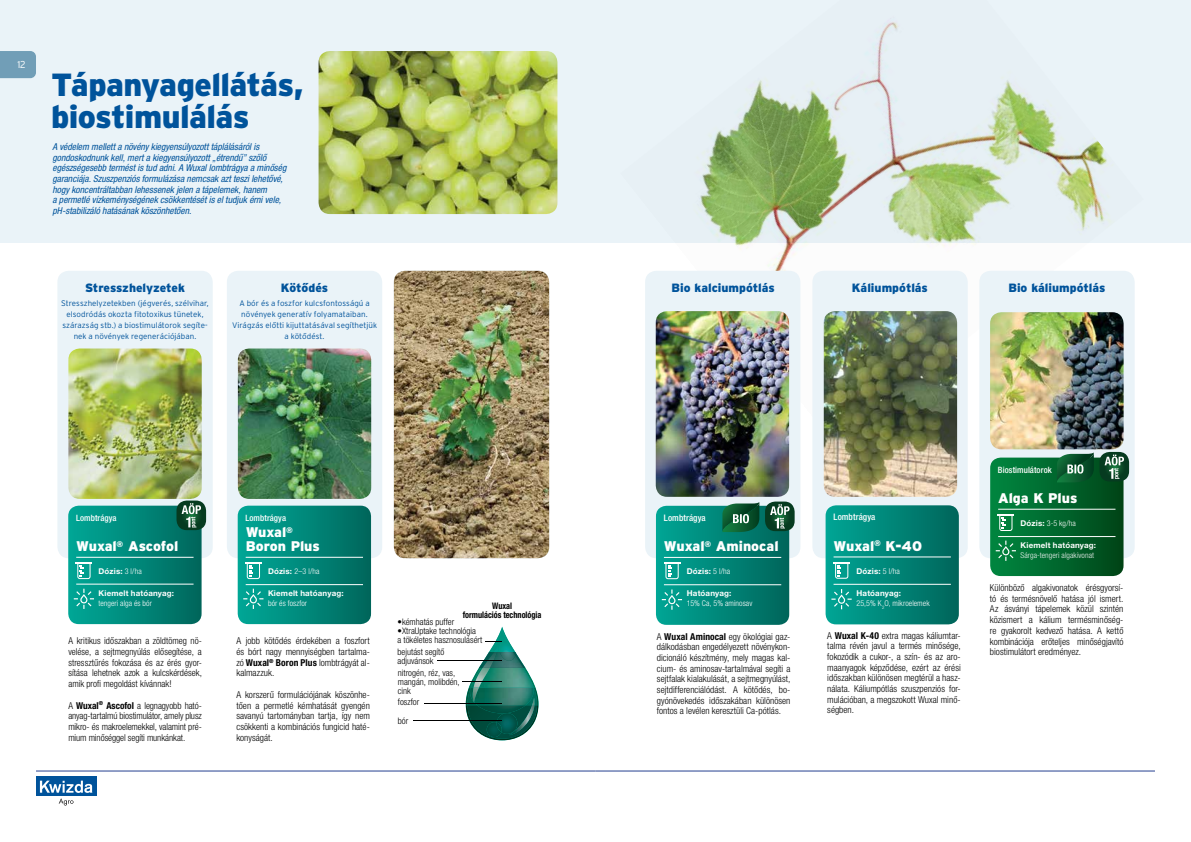
<style>
.page{position:relative;width:1191px;height:842px;background:#fff}
.page>*{position:absolute;margin:0;border:0;box-sizing:border-box;transform-origin:0 0}
.t1{font:900 32px/32px "Interstatehun";letter-spacing:-.02em;color:#00539b}
.t2{font:900 14px/14px "Interstatehun";color:#fff}
.t3{font:900 12px "Interstatehun";letter-spacing:-.005em;color:#00539b}
.t4{font:300 10px "Interstatehun";color:#fff;scale:.96 1}
.t5{font:300 condensed 9.5px/10.7px "Helvetica Neue LT Pro";color:#000;text-align:justify}
.t6{font:italic condensed 9.5px/10.7px "Helvetica Neue LT Pro";color:#00539b}
.t7{font:300 condensed 9px/9px "Helvetica Neue LT Pro";color:#000}
.t8{font:700 condensed 9px/9.5px "Helvetica Neue LT Pro";color:#000;text-align:center;scale:.91 1}
.t9{font:500 condensed 9px "Helvetica Neue LT";letter-spacing:.015em;color:#fff}
.t10{font:500 condensed 9px "Helvetica Neue LT Pro";letter-spacing:.015em;color:#fff}
.t11{font:500 condensed 8.7px "Helvetica Neue LT Pro";letter-spacing:.01em;color:#fff}
.t12{font:300 8px/11px "Interstatehun";color:#00539b;text-align:center}
.t13{font:300 condensed 8px/10px "Helvetica Neue LT Pro";letter-spacing:.005em;color:#fff}
.t14{font:700 8px "Helvetica Neue LT Pro";letter-spacing:.02em;color:#fff}
.t15{font:700 7.9px "Helvetica Neue LT Pro";letter-spacing:.02em;color:#fff}
.t16{font:300 condensed 7.9px "Helvetica Neue LT Pro";letter-spacing:.01em;color:#fff}
.t17{font:300 condensed 7.9px "Helvetica Neue LT Pro";letter-spacing:.005em;color:#f3f4f4}
.s1{font-weight:300;font-stretch:condensed}
.s2{font-weight:700}
.s3{font-weight:700;font-stretch:normal}
</style>
<div class="page">
<hr style="left:36px;top:771px;width:559px;height:1px;background:#25408f">
<hr style="left:595px;top:771px;width:560px;height:1px;background:#25408f">
<div style="left:36px;top:777px;width:60px;height:20px;background:#00539b"></div>
<svg style="left:40px;top:781px;width:52px;height:24px"></svg>
<div style="left:595px;top:0;width:596px;height:242px;background:#eaf3f8"></div>
<div style="left:0;top:0;width:595px;height:242px;background:#eaf3f8"></div>
<svg style="left:0;top:51px;width:36px;height:27px"></svg>
<img style="left:620px;top:18px;width:523px;height:426px">
<img style="left:394px;top:271px;width:155px;height:287px">
<hr style="left:437px;top:660px;width:65px;height:1px;background:#000">
<hr style="left:462px;top:681px;width:40px;height:1px;background:#000">
<hr style="left:424px;top:703px;width:78px;height:1px;background:#000">
<hr style="left:413px;top:720px;width:89px;height:1px;background:#000">
<svg style="left:466px;top:627px;width:72px;height:113px"></svg>
<div style="left:57px;top:271px;width:156px;height:287px;background:#eaf3f8;border-radius:11px"></div>
<img style="left:68px;top:348px;width:134px;height:151px">
<div style="left:227px;top:271px;width:155px;height:287px;background:#eaf3f8;border-radius:11px"></div>
<div style="left:812px;top:271px;width:155px;height:287px;background:#eaf3f8;border-radius:11px"></div>
<div style="left:979px;top:271px;width:155px;height:287px;background:#eaf3f8;border-radius:11px"></div>
<div style="left:645px;top:271px;width:155px;height:287px;background:#eaf3f8;border-radius:11px"></div>
<img style="left:238px;top:348px;width:133px;height:151px">
<svg style="left:238px;top:506px;width:133px;height:118px;background:#078a7d"></svg>
<img style="left:318px;top:51px;width:239px;height:163px">
<img style="left:990px;top:312px;width:133px;height:137px">
<svg style="left:825px;top:505px;width:134px;height:119px;background:#09897c"></svg>
<img style="left:823px;top:311px;width:134px;height:186px">
<img style="left:656px;top:311px;width:133px;height:186px">
<svg style="left:68px;top:500px;width:138px;height:124px;background:#199184"></svg>
<svg style="left:990px;top:452px;width:139px;height:124px;background:#1a7442"></svg>
<svg style="left:656px;top:501px;width:138px;height:124px;background:#188c7e"></svg>
<p class="t4" style="left:17px;top:59px;width:10px">12</p>
<h1 class="t1" style="left:51px;top:68px;width:254px">Tápanyagellátás, biostimulálás</h1>
<p class="t6" style="left:52px;top:141px;width:235px">A védelem mellett a növény kiegyensúlyozott táplálásáról is gondoskodnunk kell, mert a kiegyensúlyozott „étrendű” szőlő egészségesebb termést is tud adni. A Wuxal lombtrágya a minőség garanciája. Szuszpenziós formulázása nemcsak azt teszi lehetővé, hogy koncentráltabban lehessenek jelen a tápelemek, hanem<br>a permetlé vízkeménységének csökkentését is el tudjuk érni vele, pH-stabilizáló hatásának köszönhetően.</p>
<p class="t3" style="left:85px;top:281px;width:101px">Stresszhelyzetek</p>
<p class="t12" style="left:61px;top:298px;width:149px">Stresszhelyzetekben (jégverés, szélvihar, elsodródás okozta fitotoxikus tünetek, szárazság stb.) a biostimulátorok segíte&shy;nek a növények regenerációjában.</p>
<p class="t3" style="left:281px;top:281px;width:49px">Kötődés</p>
<p class="t12" style="left:232px;top:298px;width:146px">A bór és a foszfor kulcsfontosságú a növények generatív folyamataiban.<br>Virágzás előtti kijuttatásával segíthetjük a kötődést.</p>
<p class="t11" style="left:76px;top:513px;width:42px">Lombtrágya</p>
<p class="t11" style="left:245px;top:513px;width:42px">Lombtrágya</p>
<h2 class="t2" style="left:76px;top:539px;width:104px">Wuxal<sup>®</sup> Ascofol</h2>
<h2 class="t2" style="left:246px;top:525px;width:76px">Wuxal<sup>®<br></sup>Boron Plus</h2>
<p class="t15" style="left:99px;top:566px;width:45px">Dózis: <span class="s1">3 l/ha</span></p>
<p class="t15" style="left:99px;top:589px;width:77px">Kiemelt hatóanyag:</p>
<p class="t16" style="left:99px;top:599px;width:55px">tengeri alga és bór</p>
<p class="t5" style="left:68px;top:636px;width:135px">A kritikus időszakban a zöldtömeg nö&shy;velése, a sejtmegnyúlás elősegítése, a stressztűrés fokozása és az érés gyor&shy;sítása lehetnek azok a kulcskérdések, amik profi megoldást kívánnak!</p>
<p class="t5" style="left:68px;top:700px;width:135px">A <span class="s2">Wuxal</span><sup>®</sup> <span class="s2">Ascofol</span> a legnagyobb ható&shy;anyag-tartalmú biostimulátor, amely plusz mikro- és makroelemekkel, valamint pré&shy;mium minőséggel segíti munkánkat.</p>
<p class="t16" style="left:268px;top:566px;width:53px"><span class="s3">Dózis:</span> 2–3 l/ha</p>
<p class="t15" style="left:268px;top:589px;width:77px">Kiemelt hatóanyag:</p>
<p class="t16" style="left:268px;top:599px;width:41px">bór és foszfor</p>
<p class="t5" style="left:236px;top:636px;width:135px">A jobb kötődés érdekében a foszfort és bórt nagy mennyiségben tartalma&shy;zó <span class="s2">Wuxal</span><sup>®</sup> <span class="s2">Boron Plus</span> lombtrágyát al&shy;kalmazzuk.</p>
<p class="t5" style="left:236px;top:689px;width:135px">A korszerű formulációjának köszönhe&shy;tően a permetlé kémhatását gyengén savanyú tartományban tartja, így nem csökkenti a kombinációs fungicid haté&shy;konyságát.</p>
<p class="t8" style="left:463px;top:601px;width:88px">Wuxal<br>formulációs technológia</p>
<p class="t7" style="left:397px;top:617px;width:58px">•kémhatás puffer</p>
<p class="t7" style="left:397px;top:626px;width:86px">•XtraUptake technológia<br>a tökéletes hasznosulásért</p>
<p class="t7" style="left:397px;top:647px;width:48px">bejutást segítő adjuvánsok</p>
<p class="t7" style="left:398px;top:668px;width:63px">nitrogén, réz, vas, mangán, molibdén, cink</p>
<p class="t7" style="left:398px;top:716px;width:12px">bór</p>
<p class="t7" style="left:398px;top:698px;width:23px">foszfor</p>
<p class="t3" style="left:671px;top:281px;width:105px">Bio kalciumpótlás</p>
<p class="t3" style="left:852px;top:281px;width:77px">Káliumpótlás</p>
<p class="t3" style="left:1008px;top:281px;width:98px">Bio káliumpótlás</p>
<p class="t11" style="left:998px;top:465px;width:55px">Biostimulátorok</p>
<h2 class="t2" style="left:998px;top:491px;width:81px">Alga K Plus</h2>
<p class="t10" style="left:664px;top:512px;width:43px">Lombtrágya</p>
<h2 class="t2" style="left:664px;top:539px;width:116px">Wuxal<sup>®</sup> Aminocal</h2>
<p class="t9" style="left:833px;top:512px;width:43px">Lombtrágya</p>
<h2 class="t2" style="left:833px;top:539px;width:90px">Wuxal<sup>®</sup> K-40</h2>
<p class="t16" style="left:1020px;top:518px;width:57px"><span class="s3">Dózis:</span> 3-5 kg/ha</p>
<p class="t15" style="left:1020px;top:540px;width:77px">Kiemelt hatóanyag:</p>
<p class="t17" style="left:1020px;top:551px;width:75px">Sárga-tengeri algakivonat</p>
<p class="t14" style="left:687px;top:566px;width:45px">Dózis: <span class="s1">5 l/ha</span></p>
<p class="t14" style="left:687px;top:589px;width:46px">Hatóanyag:</p>
<p class="t13" style="left:687px;top:599px;width:67px">15% Ca, 5% aminosav</p>
<p class="t5" style="left:657px;top:631px;width:135px">A <span class="s2">Wuxal Aminocal</span> egy ökológiai gaz&shy;dálkodásban engedélyezett növénykon&shy;dicionáló készítmény, mely magas kal&shy;cium- és aminosav-tartalmával segíti a sejtfalak kialakulását, a sejtmegnyúlást, sejtdifferenciálódást. A kötődés, bo&shy;gyónövekedés időszakában különösen fontos a levélen keresztüli Ca-pótlás.</p>
<p class="t14" style="left:856px;top:566px;width:45px">Dózis: <span class="s1">5 l/ha</span></p>
<p class="t13" style="left:856px;top:588px;width:75px"><span class="s3">Hatóanyag:<br></span>25,5% K<sub>2</sub>O, mikroelemek</p>
<p class="t5" style="left:827px;top:630px;width:135px">A <span class="s2">Wuxal K-40</span> extra magas káliumtar&shy;talma révén javul a termés minősége, fokozódik a cukor-, a szín- és az aro&shy;maanyagok képződése, ezért az érési időszakban különösen megtérül a hasz&shy;nálata. Káliumpótlás szuszpenziós for&shy;mulációban, a megszokott Wuxal minő&shy;ségben.</p>
<p class="t5" style="left:990px;top:582px;width:135px">Különböző algakivonatok érésgyorsí&shy;tó és termésnövelő hatása jól ismert.<br>Az ásványi tápelemek közül szintén közismert a kálium termésminőség&shy;re gyakorolt kedvező hatása. A kettő kombinációja erőteljes minőségjavító biostimulátort eredményez.</p>
</div>
